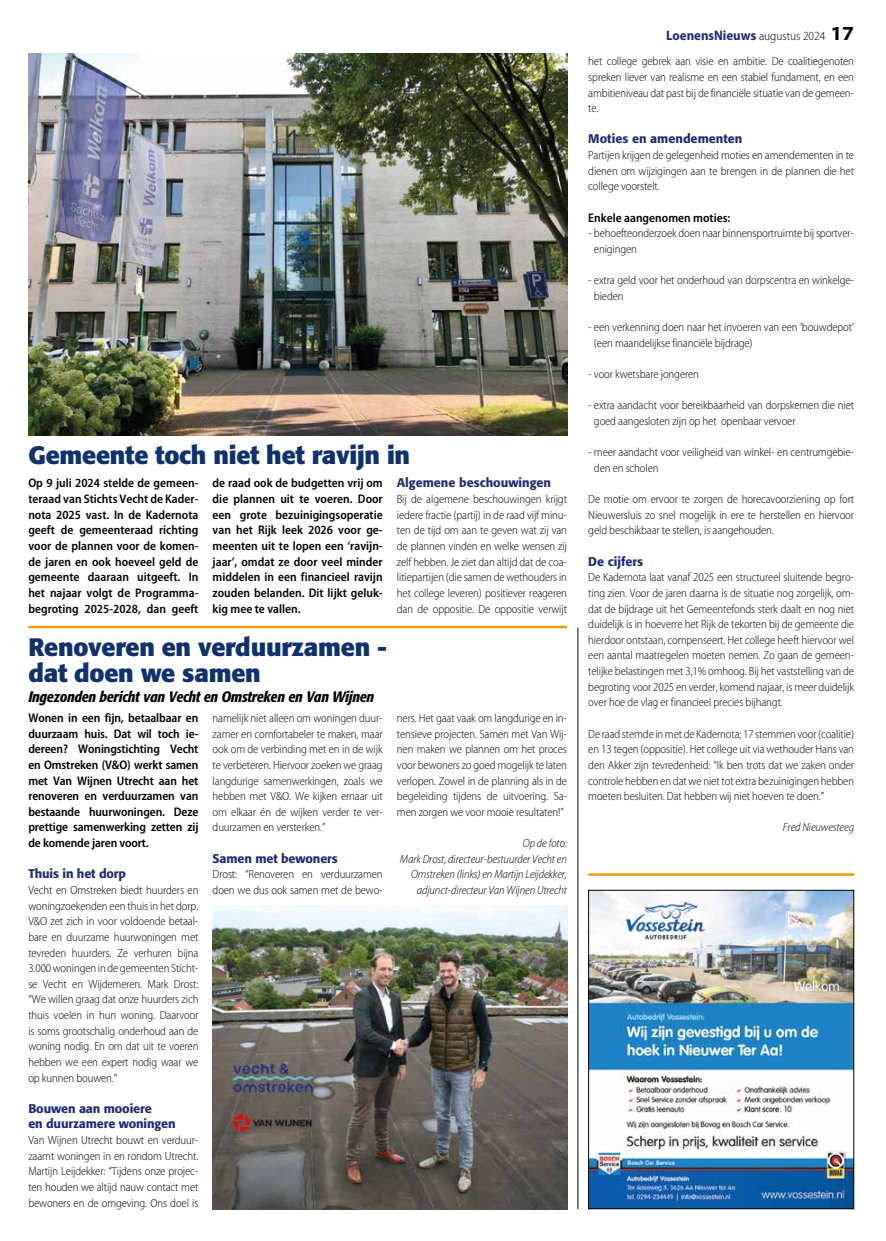
<style>
.page{position:relative;width:886px;height:1241px;background:#fff}
.page>*{position:absolute;margin:0;border:0;box-sizing:border-box;transform-origin:0 0}
.t1{font:700 25px/26.2px "Formata";letter-spacing:-.01em;color:#11306e}
.t2{font:italic 500 condensed 15px "Formata";letter-spacing:-.01em;color:#000}
.t3{font:700 semi-condensed 13.75px "Myriad Pro";color:#212a72}
.t4{font:600 semi-condensed 12.5px/15.6px "Myriad Pro";color:#000;text-align:justify}
.t5{font:500 12.5px/15.6px "Formata";letter-spacing:-.01em;color:#212a72}
.t6{font:300 semi-condensed 11.88px/15.6px "Myriad Pro";letter-spacing:-.01em;color:#000;text-align:justify}
.t7{font:italic 300 semi-condensed 11.88px/15.6px "Myriad Pro";letter-spacing:-.01em;color:#000;text-align:right}
.s1{font-stretch:normal}
.s2{font-weight:300;font-size:12.5px;color:#000}
.s3{font-stretch:semi-expanded;font-size:20px;color:#000}
</style>
<div class="page">
<hr style="left:28px;top:625px;width:539px;height:3px;background:#f59c00">
<img style="left:212px;top:905px;width:355px;height:303px">
<img style="left:28px;top:53px;width:539px;height:382px">
<img style="left:590px;top:891px;width:262px;height:315px">
<div style="left:588px;top:889px;width:266px;height:319px;border:1px solid #000"></div>
<hr style="left:578px;top:627px;width:1px;height:581px;background:#000">
<hr style="left:588px;top:873px;width:266px;height:2px;background:#f59c00">
<h1 class="t1" style="left:28px;top:442px;width:383px">Gemeente toch niet het ravijn in</h1>
<p class="t4" style="left:28px;top:475px;width:172px">Op 9 juli 2024 stelde de gemeen&shy;teraad van Stichts Vecht de Kader&shy;nota 2025 vast. In de Kadernota geeft de gemeenteraad richting voor de plannen voor de komen&shy;de jaren en ook hoeveel geld de gemeente daaraan uitgeeft. In het najaar volgt de Programma&shy;begroting 2025-2028, dan geeft</p>
<p class="t4" style="left:213px;top:475px;width:172px">de raad ook de budgetten vrij om die plannen uit te voeren. Door een grote bezuinigingsoperatie van het Rijk leek 2026 voor ge&shy;meenten uit te lopen een ‘ravijn&shy;jaar’, omdat ze door veel minder middelen in een financieel ravijn zouden belanden. Dit lijkt geluk&shy;kig mee te vallen.</p>
<p class="t5" style="left:397px;top:475px;width:156px">Algemene beschouwingen</p>
<p class="t6" style="left:397px;top:491px;width:172px">Bij de algemene beschouwingen krijgt iedere fractie (partij) in de raad vijf minu&shy;ten de tijd om aan te geven wat zij van de plannen vinden en welke wensen zij zelf hebben. Je ziet dan altijd dat de coa&shy;litiepartijen (die samen de wethouders in het college leveren) positiever reageren dan de oppositie. De oppositie verwijt</p>
<h1 class="t1" style="left:28px;top:633px;width:360px">Renoveren en verduurzamen - dat doen we samen</h1>
<p class="t2" style="left:28px;top:687px;width:347px">Ingezonden bericht van Vecht en Omstreken en Van Wijnen</p>
<p class="t4" style="left:28px;top:710px;width:172px">Wonen in een fijn, betaalbaar en duurzaam huis. Dat wil toch ie&shy;dereen? Woningstichting Vecht en Omstreken (V&amp;O) werkt samen met Van Wijnen Utrecht aan het renoveren en verduurzamen van bestaande huurwoningen. Deze prettige samenwerking zetten zij de komende jaren voort.</p>
<p class="t5" style="left:28px;top:865px;width:99px">Thuis in het dorp</p>
<p class="t6" style="left:28px;top:882px;width:172px">Vecht en Omstreken biedt huurders en woningzoekenden een thuis in het dorp.<br>V&amp;O zet zich in voor voldoende betaal&shy;bare en duurzame huurwoningen met tevreden huurders. Ze verhuren bijna 3.000 woningen in de gemeenten Sticht&shy;se Vecht en Wijdemeren. Mark Drost: “We willen graag dat onze huurders zich thuis voelen in hun woning. Daarvoor is soms grootschalig onderhoud aan de woning nodig. En om dat uit te voeren hebben we een expert nodig waar we op kunnen bouwen.”</p>
<p class="t5" style="left:28px;top:1100px;width:149px">Bouwen aan mooiere<br>en duurzamere woningen</p>
<p class="t6" style="left:28px;top:1132px;width:172px">Van Wijnen Utrecht bouwt en verduur&shy;zaamt woningen in en rondom Utrecht.<br>Martijn Leijdekker: “Tijdens onze projec&shy;ten houden we altijd nauw contact met bewoners en de omgeving. Ons doel is</p>
<p class="t6" style="left:213px;top:710px;width:172px">namelijk niet alleen om woningen duur&shy;zamer en comfortabeler te maken, maar ook om de verbinding met en in de wijk te verbeteren. Hiervoor zoeken we graag langdurige samenwerkingen, zoals we hebben met V&amp;O. We kijken ernaar uit om elkaar én de wijken verder te ver&shy;duurzamen en versterken.”</p>
<p class="t5" style="left:213px;top:850px;width:127px">Samen met bewoners</p>
<p class="t6" style="left:213px;top:866px;width:172px">Drost: “Renoveren en verduurzamen doen we dus ook samen met de bewo-</p>
<p class="t6" style="left:397px;top:710px;width:172px">ners. Het gaat vaak om langdurige en in&shy;tensieve projecten. Samen met Van Wij&shy;nen maken we plannen om het proces voor bewoners zo goed mogelijk te laten verlopen. Zowel in de planning als in de begeleiding tijdens de uitvoering. Sa&shy;men zorgen we voor mooie resultaten!”</p>
<p class="t7" style="left:400px;top:835px;width:169px">Op de foto:<br>Mark Drost, directeur-bestuurder Vecht en Omstreken (links) en Martijn Leijdekker, adjunct-directeur Van Wijnen Utrecht</p>
<p class="t3" style="left:666px;top:28px;width:189px">LoenensNieuw<span class="s1">s</span> <span class="s2">augustus 2024</span> <span class="s3">17</span></p>
<p class="t6" style="left:588px;top:54px;width:267px">het college gebrek aan visie en ambitie. De coalitiegenoten spreken liever van realisme en een stabiel fundament, en een ambitieniveau dat past bij de financiële situatie van de gemeen&shy;te.</p>
<p class="t5" style="left:588px;top:131px;width:156px">Moties en amendementen</p>
<p class="t6" style="left:588px;top:147px;width:267px">Partijen krijgen de gelegenheid moties en amendementen in te dienen om wijzigingen aan te brengen in de plannen die het college voorstelt.</p>
<p class="t4" style="left:588px;top:210px;width:144px">Enkele aangenomen moties:</p>
<p class="t6" style="left:594px;top:226px;width:262px;text-indent:-6px">- behoefteonderzoek doen naar binnensportruimte bij sportver&shy;enigingen</p>
<p class="t6" style="left:594px;top:272px;width:262px;text-indent:-6px">- extra geld voor het onderhoud van dorpscentra en winkelge&shy;bieden</p>
<p class="t6" style="left:594px;top:319px;width:262px;text-indent:-6px">- een verkenning doen naar het invoeren van een ‘bouwdepot’ (een maandelijkse financiële bijdrage)</p>
<p class="t6" style="left:588px;top:366px;width:112px">- voor kwetsbare jongeren</p>
<p class="t6" style="left:594px;top:397px;width:262px;text-indent:-6px">- extra aandacht voor bereikbaarheid van dorpskernen die niet goed aangesloten zijn op het openbaar vervoer</p>
<p class="t6" style="left:594px;top:444px;width:262px;text-indent:-6px">- meer aandacht voor veiligheid van winkel- en centrumgebie&shy;den en scholen</p>
<p class="t6" style="left:588px;top:491px;width:267px">De motie om ervoor te zorgen de horecavoorziening op fort Nieuwersluis zo snel mogelijk in ere te herstellen en hiervoor geld beschikbaar te stellen, is aangehouden.</p>
<p class="t5" style="left:588px;top:553px;width:56px">De cijfers</p>
<p class="t6" style="left:588px;top:569px;width:267px">De Kadernota laat vanaf 2025 een structureel sluitende begro&shy;ting zien. Voor de jaren daarna is de situatie nog zorgelijk, om&shy;dat de bijdrage uit het Gemeentefonds sterk daalt en nog niet duidelijk is in hoeverre het Rijk de tekorten bij de gemeente die hierdoor ontstaan, compenseert. Het college heeft hiervoor wel een aantal maatregelen moeten nemen. Zo gaan de gemeen&shy;telijke belastingen met 3,1% omhoog. Bij het vaststelling van de begroting voor 2025 en verder, komend najaar, is meer duidelijk over hoe de vlag er financieel precies bijhangt.</p>
<p class="t6" style="left:588px;top:726px;width:267px">De raad stemde in met de Kadernota; 17 stemmen voor (coalitie) en 13 tegen (oppositie). Het college uit via wethouder Hans van den Akker zijn tevredenheid: “Ik ben trots dat we zaken onder controle hebben en dat we niet tot extra bezuinigingen hebben moeten besluiten. Dat hebben wij niet hoeven te doen.”</p>
<p class="t7" style="left:783px;top:819px;width:73px">Fred Nieuwesteeg</p>
</div>
